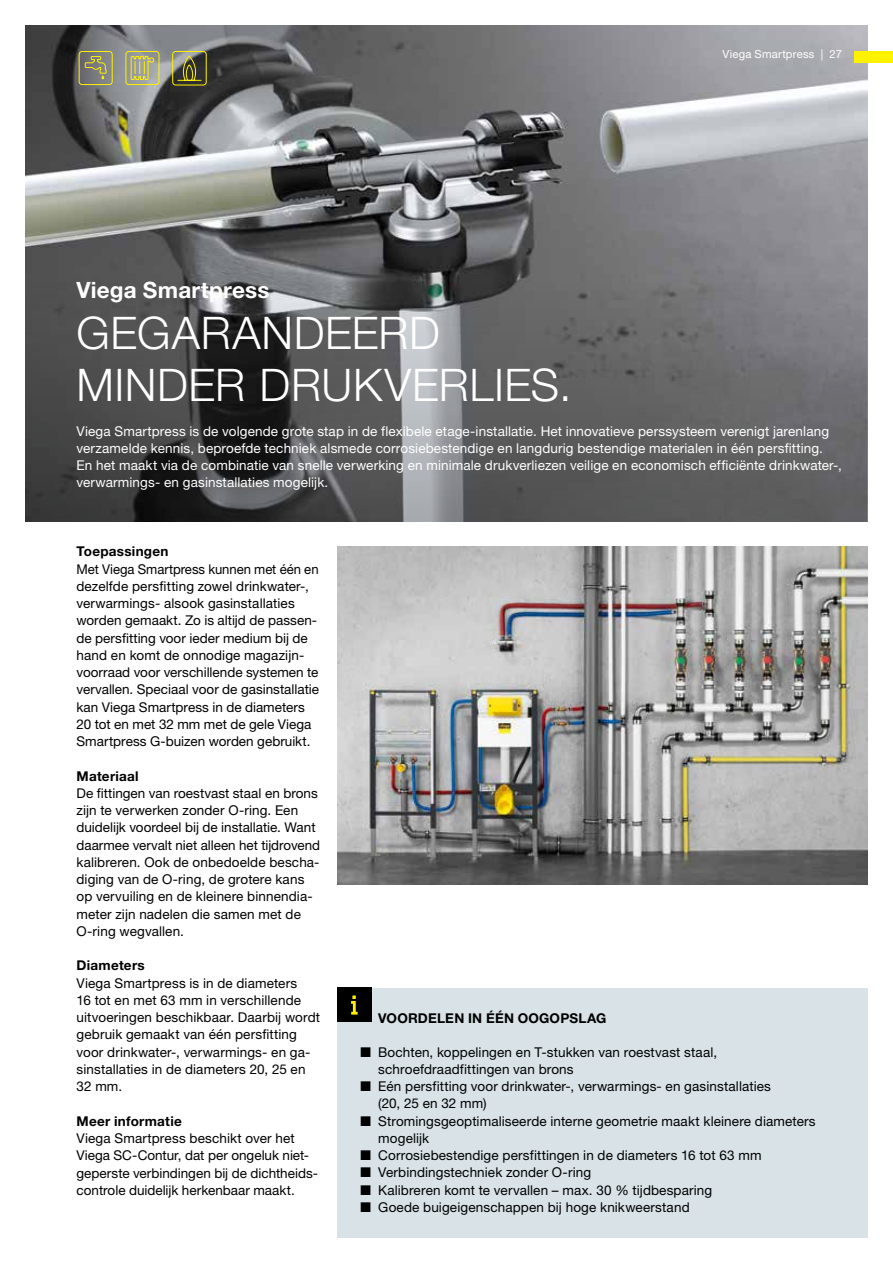
<style>
.page{position:relative;width:893px;height:1263px;background:#fff}
.page>*{position:absolute;margin:0;border:0;box-sizing:border-box;transform-origin:0 0}
.t1{font:45px/51.8px "M Ying Hei PR Cfor Viega W3";letter-spacing:.015em;color:#fff}
.t2{font:22.5px "M Ying Hei PR Cfor Viega W7";letter-spacing:.01em;color:#fff}
.t3{font:13.5px/17.2px "M Ying Hei PR Cfor Viega W4";letter-spacing:.005em;color:#000}
.t4{font:13.5px/17.2px "M Ying Hei PR Cfor Viega W4";letter-spacing:.01em;color:#fff}
.t5{font:13.5px "M Ying Hei PR Cfor Viega W7";letter-spacing:.02em;color:#000}
.t6{font:11.25px "M Ying Hei PR Cfor Viega W4";letter-spacing:.02em;color:#fff}
</style>
<div class="page">
<img style="left:26px;top:26px;width:841px;height:254px">
<div style="left:337px;top:988px;width:530px;height:249px;background:#d8e2e7"></div>
<div style="left:337px;top:988px;width:34px;height:34px;background:#000"></div>
<svg style="left:351px;top:995px;width:7px;height:19px"></svg>
<img style="left:337px;top:547px;width:530px;height:337px">
<svg style="left:84px;top:56px;width:23px;height:23px"></svg>
<div style="left:79px;top:51px;width:34px;height:34px;border:1px solid #fff200;border-radius:3px"></div>
<div style="left:125px;top:51px;width:34px;height:34px;border:1px solid #fff200;border-radius:3px"></div>
<svg style="left:130px;top:56px;width:25px;height:25px"></svg>
<div style="left:172px;top:51px;width:35px;height:35px;border:1px solid #fff200;border-radius:3px"></div>
<svg style="left:177px;top:53px;width:25px;height:29px"></svg>
<svg style="left:26px;top:280px;width:841px;height:242px;background:#5b5b5c"></svg>
<div style="left:855px;top:51px;width:38px;height:11px;background:#fff200"></div>
<p class="t6" style="left:723px;top:47px;width:121px">Viega Smartpress | 27</p>
<h2 class="t2" style="left:77px;top:276px;width:194px">Viega Smartpress</h2>
<h1 class="t1" style="left:77px;top:307px;width:497px">GEGARANDEERD<br>MINDER DRUKVERLIES.</h1>
<p class="t4" style="left:77px;top:422px;width:767px">Viega Smartpress is de volgende grote stap in de flexibele etage-installatie. Het innovatieve perssysteem verenigt jarenlang verzamelde kennis, beproefde techniek alsmede corrosiebestendige en langdurig bestendige materialen in één persfitting.<br>En het maakt via de combinatie van snelle verwerking en minimale drukverliezen veilige en economisch efficiënte drinkwater-, verwarmings- en gasinstallaties mogelijk.</p>
<p class="t5" style="left:77px;top:543px;width:93px">Toepassingen</p>
<p class="t3" style="left:77px;top:560px;width:244px">Met Viega Smartpress kunnen met één en dezelfde persfitting zowel drinkwater-, verwarmings- alsook gasinstallaties worden gemaakt. Zo is altijd de passen&shy;de persfitting voor ieder medium bij de hand en komt de onnodige magazijn&shy;voorraad voor verschillende systemen te vervallen. Speciaal voor de gasinstallatie kan Viega Smartpress in de diameters 20 tot en met 32 mm met de gele Viega Smartpress G-buizen worden gebruikt.</p>
<p class="t5" style="left:77px;top:767px;width:64px">Materiaal</p>
<p class="t3" style="left:77px;top:784px;width:245px">De fittingen van roestvast staal en brons zijn te verwerken zonder O-ring. Een duidelijk voordeel bij de installatie. Want daarmee vervalt niet alleen het tijdrovend kalibreren. Ook de onbedoelde bescha&shy;diging van de O-ring, de grotere kans op vervuiling en de kleinere binnendia&shy;meter zijn nadelen die samen met de O-ring wegvallen.</p>
<p class="t5" style="left:77px;top:957px;width:70px">Diameters</p>
<p class="t3" style="left:77px;top:974px;width:245px">Viega Smartpress is in de diameters<br>16 tot en met 63 mm in verschillende uitvoeringen beschikbaar. Daarbij wordt gebruik gemaakt van één persfitting voor drinkwater-, verwarmings- en ga&shy;sinstallaties in de diameters 20, 25 en 32 mm.</p>
<p class="t5" style="left:77px;top:1112px;width:107px">Meer informatie</p>
<p class="t3" style="left:77px;top:1129px;width:243px">Viega Smartpress beschikt over het Viega SC-Contur, dat per ongeluk niet&shy;geperste verbindingen bij de dichtheids&shy;controle duidelijk herkenbaar maakt.</p>
<p class="t5" style="left:378px;top:1010px;width:230px">VOORDELEN IN ÉÉN OOGOPSLAG</p>
<p class="t3" style="left:378px;top:1043px;width:340px;text-indent:-18px">■ Bochten, koppelingen en T-stukken van roestvast staal, schroefdraadfittingen van brons</p>
<p class="t3" style="left:378px;top:1078px;width:394px;text-indent:-18px">■ Eén persfitting voor drinkwater-, verwarmings- en gasinstallaties (20, 25 en 32 mm)</p>
<p class="t3" style="left:378px;top:1112px;width:439px;text-indent:-18px">■ Stromingsgeoptimaliseerde interne geometrie maakt kleinere diameters mogelijk</p>
<p class="t3" style="left:360px;top:1147px;width:403px">■ Corrosiebestendige persfittingen in de diameters 16 tot 63 mm</p>
<p class="t3" style="left:360px;top:1164px;width:232px">■ Verbindingstechniek zonder O-ring</p>
<p class="t3" style="left:360px;top:1181px;width:353px">■ Kalibreren komt te vervallen – max. 30 % tijdbesparing</p>
<p class="t3" style="left:360px;top:1198px;width:331px">■ Goede buigeigenschappen bij hoge knikweerstand</p>
</div>
